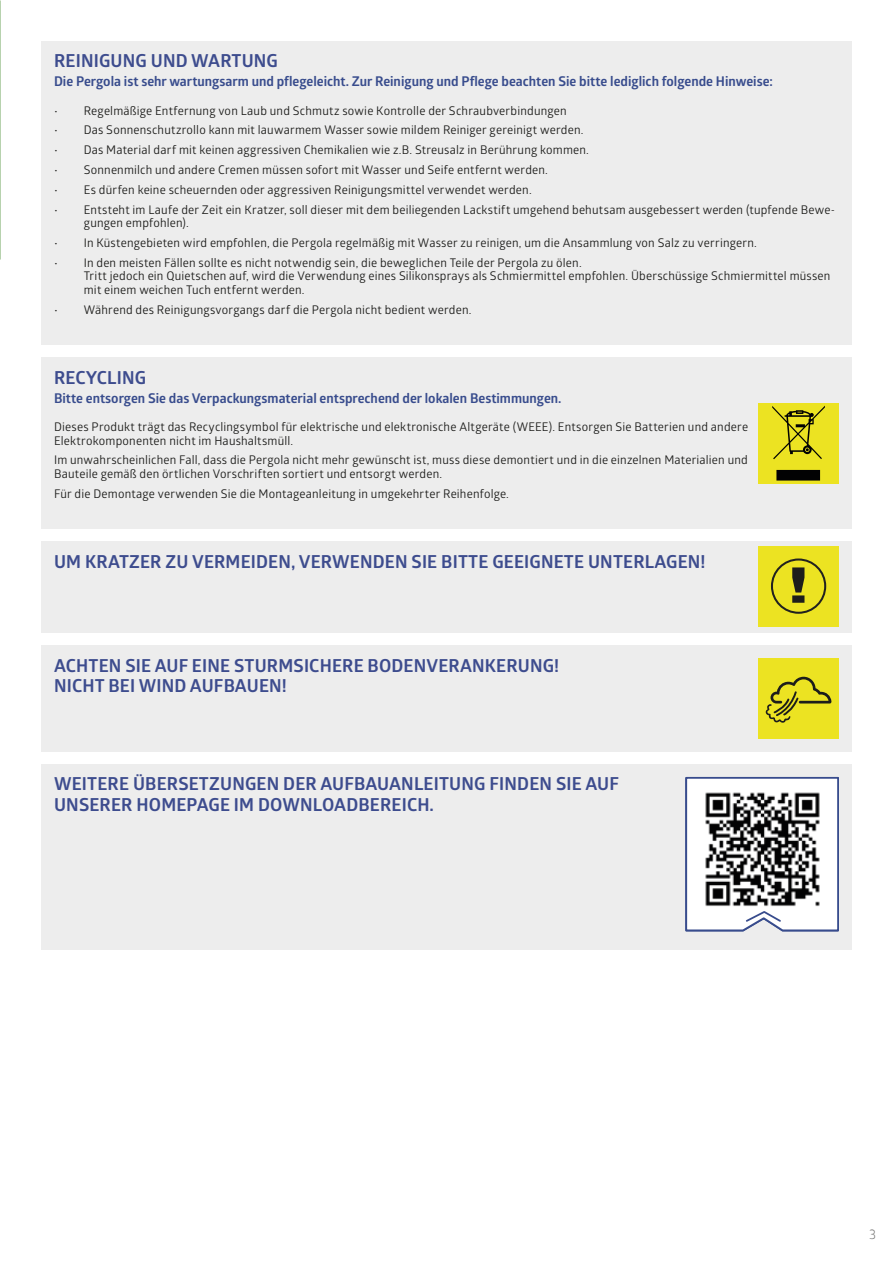
<style>
.page{position:relative;width:893px;height:1263px;background:#fff}
.page>*{position:absolute;margin:0;border:0;box-sizing:border-box;transform-origin:0 0}
.t1{font:700 18px/21px "Glober";letter-spacing:.01em;color:#3d4c8e}
.t2{font:700 13.5px "Glober";color:#384c8d}
.t3{font:13.5px "Glober";color:#70706f}
.t4{font:12px/13.5px "Glober";letter-spacing:.015em;color:#1d1d1b}
</style>
<div class="page">
<div style="left:41px;top:41px;width:811px;height:44px;background:#ededed"></div>
<div style="left:41px;top:64px;width:811px;height:39px;background:#ededed"></div>
<div style="left:41px;top:93px;width:811px;height:38px;background:#ededed"></div>
<div style="left:41px;top:113px;width:811px;height:37px;background:#ededed"></div>
<div style="left:41px;top:133px;width:811px;height:37px;background:#ededed"></div>
<div style="left:41px;top:153px;width:811px;height:37px;background:#ededed"></div>
<div style="left:41px;top:172px;width:811px;height:38px;background:#ededed"></div>
<div style="left:41px;top:192px;width:811px;height:51px;background:#ededed"></div>
<div style="left:41px;top:226px;width:811px;height:37px;background:#ededed"></div>
<div style="left:41px;top:245px;width:811px;height:65px;background:#ededed"></div>
<div style="left:41px;top:306px;width:811px;height:39px;background:#ededed"></div>
<div style="left:41px;top:358px;width:811px;height:43px;background:#ededed"></div>
<div style="left:41px;top:380px;width:811px;height:39px;background:#ededed"></div>
<div style="left:41px;top:410px;width:811px;height:50px;background:#ededed"></div>
<div style="left:41px;top:443px;width:811px;height:51px;background:#ededed"></div>
<div style="left:41px;top:490px;width:811px;height:39px;background:#ededed"></div>
<div style="left:41px;top:542px;width:811px;height:43px;background:#ededed"></div>
<div style="left:41px;top:564px;width:811px;height:69px;background:#ededed"></div>
<div style="left:41px;top:646px;width:811px;height:64px;background:#ededed"></div>
<div style="left:41px;top:689px;width:811px;height:39px;background:#ededed"></div>
<div style="left:41px;top:712px;width:811px;height:39px;background:#ededed"></div>
<div style="left:41px;top:764px;width:811px;height:64px;background:#ededed"></div>
<div style="left:41px;top:813px;width:811px;height:38px;background:#ededed"></div>
<div style="left:41px;top:833px;width:811px;height:38px;background:#ededed"></div>
<div style="left:41px;top:853px;width:811px;height:38px;background:#ededed"></div>
<div style="left:41px;top:873px;width:811px;height:37px;background:#ededed"></div>
<div style="left:41px;top:893px;width:811px;height:37px;background:#ededed"></div>
<div style="left:41px;top:913px;width:811px;height:37px;background:#ededed"></div>
<div style="left:758px;top:658px;width:81px;height:81px;background:#ece322"></div>
<svg style="left:765px;top:677px;width:66px;height:46px"></svg>
<div style="left:758px;top:546px;width:81px;height:80px;background:#ece322"></div>
<div style="left:771px;top:558px;width:55px;height:56px;border:2px solid #21211f;border-radius:50%"></div>
<svg style="left:792px;top:567px;width:12px;height:36px"></svg>
<div style="left:758px;top:403px;width:81px;height:80px;background:#ece322"></div>
<svg style="left:772px;top:406px;width:53px;height:74px"></svg>
<svg style="left:685px;top:776px;width:154px;height:156px;background:#afb0b4"></svg>
<h1 class="t1" style="left:54px;top:50px;width:225px">REINIGUNG UND WARTUNG</h1>
<p class="t2" style="left:54px;top:72px;width:720px">Die Pergola ist sehr wartungsarm und pflegeleicht. Zur Reinigung und Pflege beachten Sie bitte lediglich folgende Hinweise:</p>
<p class="t4" style="left:54px;top:103px;width:514px">• Regelmäßige Entfernung von Laub und Schmutz sowie Kontrolle der Schraubverbindungen</p>
<p class="t4" style="left:54px;top:123px;width:531px">• Das Sonnenschutzrollo kann mit lauwarmem Wasser sowie mildem Reiniger gereinigt werden.</p>
<p class="t4" style="left:54px;top:143px;width:536px">• Das Material darf mit keinen aggressiven Chemikalien wie z.B. Streusalz in Berührung kommen.</p>
<p class="t4" style="left:54px;top:163px;width:495px">• Sonnenmilch und andere Cremen müssen sofort mit Wasser und Seife entfernt werden.</p>
<p class="t4" style="left:54px;top:182px;width:479px">• Es dürfen keine scheuernden oder aggressiven Reinigungsmittel verwendet werden.</p>
<p class="t4" style="left:84px;top:202px;width:753px;text-indent:-30px">• Entsteht im Laufe der Zeit ein Kratzer, soll dieser mit dem beiliegenden Lackstift umgehend behutsam ausgebessert werden (tupfende Bewe&shy;gungen empfohlen).</p>
<p class="t4" style="left:54px;top:235px;width:704px">• In Küstengebieten wird empfohlen, die Pergola regelmäßig mit Wasser zu reinigen, um die Ansammlung von Salz zu verringern.</p>
<p class="t4" style="left:84px;top:255px;width:748px;text-indent:-30px">• In den meisten Fällen sollte es nicht notwendig sein, die beweglichen Teile der Pergola zu ölen.<br>Tritt jedoch ein Quietschen auf, wird die Verwendung eines Silikonsprays als Schmiermittel empfohlen. Überschüssige Schmiermittel müssen mit einem weichen Tuch entfernt werden.</p>
<p class="t4" style="left:54px;top:302px;width:419px">• Während des Reinigungsvorgangs darf die Pergola nicht bedient werden.</p>
<h1 class="t1" style="left:54px;top:366px;width:94px">RECYCLING</h1>
<p class="t2" style="left:54px;top:388px;width:509px">Bitte entsorgen Sie das Verpackungsmaterial entsprechend der lokalen Bestimmungen.</p>
<p class="t4" style="left:54px;top:419px;width:696px">Dieses Produkt trägt das Recyclingsymbol für elektrische und elektronische Altgeräte (WEEE). Entsorgen Sie Batterien und andere<br>Elektrokomponenten nicht im Haushaltsmüll.</p>
<p class="t4" style="left:54px;top:453px;width:695px">Im unwahrscheinlichen Fall, dass die Pergola nicht mehr gewünscht ist, muss diese demontiert und in die einzelnen Materialien und<br>Bauteile gemäß den örtlichen Vorschriften sortiert und entsorgt werden.</p>
<p class="t4" style="left:54px;top:486px;width:456px">Für die Demontage verwenden Sie die Montageanleitung in umgekehrter Reihenfolge.</p>
<h1 class="t1" style="left:54px;top:550px;width:653px">UM KRATZER ZU VERMEIDEN, VERWENDEN SIE BITTE GEEIGNETE UNTERLAGEN!</h1>
<h1 class="t1" style="left:54px;top:654px;width:507px">ACHTEN SIE AUF EINE STURMSICHERE BODENVERANKERUNG!<br>NICHT BEI WIND AUFBAUEN!</h1>
<h1 class="t1" style="left:54px;top:773px;width:566px">WEITERE ÜBERSETZUNGEN DER AUFBAUANLEITUNG FINDEN SIE AUF<br>UNSERER HOMEPAGE IM DOWNLOADBEREICH.</h1>
<p class="t3" style="left:869px;top:1225px;width:8px">3</p>
</div>
